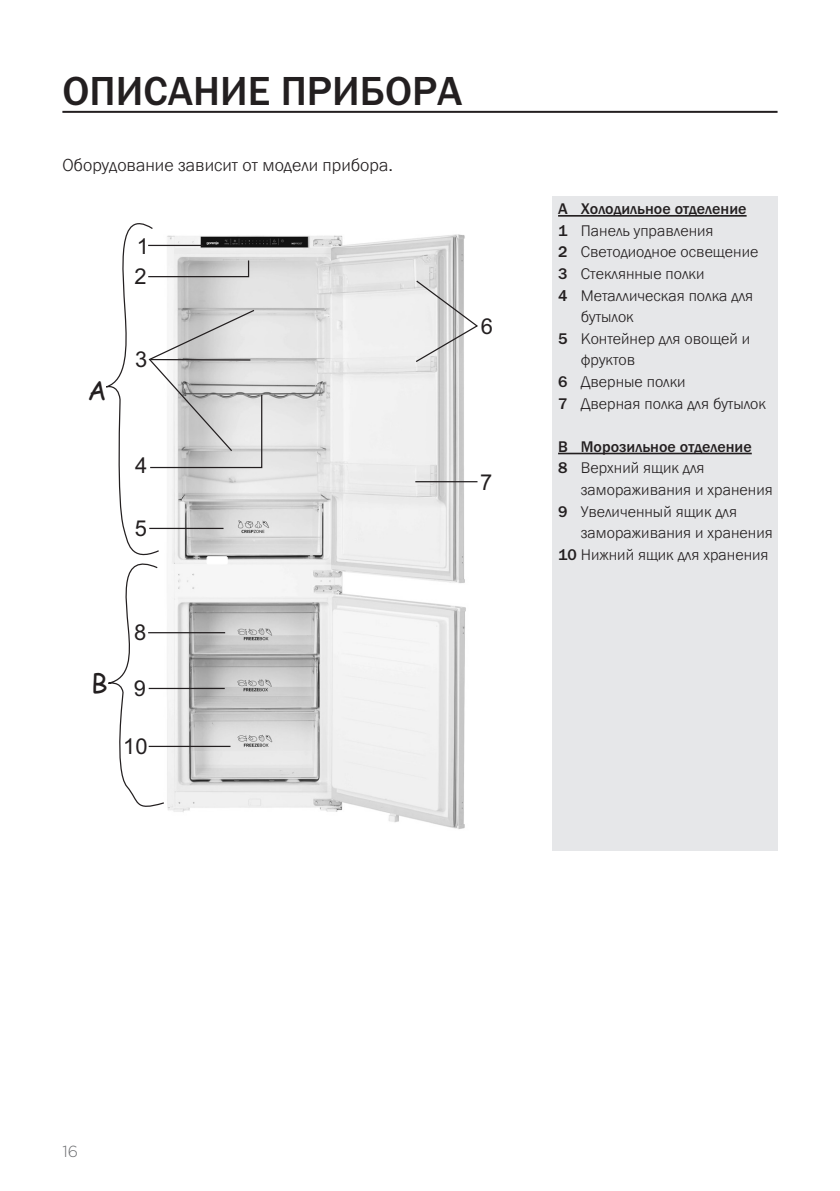
<style>
.page{position:relative;width:840px;height:1191px;background:#fff}
.page>*{position:absolute;margin:0;border:0;box-sizing:border-box;transform-origin:0 0}
.glavni_naslov{font:500 42px "Franklin Gothic URW";color:#231f20}
.t1{font:26.2px "Comic Sans MS";color:#231f20}
.t2{font:21.8px "Arial";color:#231f20}
.besedilo{font:300 18px "Franklin Gothic URW";color:#231f20}
.seznam_stevilke_opis{font:300 16px/21.6px "Franklin Gothic URW";color:#231f20}
.seznam_stevilke_opis-2{font:500 16px "Franklin Gothic URW";color:#231f20}
.t3{font:300 16px "Gotham";color:#6c6d70}
.s1{font-weight:500}
</style>
<div class="page">
<hr style="left:62px;top:111px;width:715px;height:2px;background:#231f20">
<div style="left:552px;top:196px;width:225px;height:654px;background:#e6e7e9"></div>
<hr style="left:557px;top:215px;width:189px;height:2px;background:#231f20">
<hr style="left:557px;top:453px;width:194px;height:1px;background:#231f20">
<img style="left:263px;top:234px;width:215px;height:595px">
<svg style="left:106px;top:223px;width:157px;height:589px"></svg>
<svg style="left:414px;top:279px;width:64px;height:84px"></svg>
<hr style="left:415px;top:481px;width:62px;height:1px;background:#231f20">
<p class="glavni_naslov" style="left:62px;top:65px;width:401px">ОПИСАНИЕ ПРИБОРА</p>
<p class="besedilo" style="left:62px;top:154px;width:332px">Оборудование зависит от модели прибора.</p>
<p class="t1" style="left:87px;top:375px;width:21px">A</p>
<p class="t2" style="left:137px;top:234px;width:14px">1</p>
<p class="t2" style="left:134px;top:264px;width:14px">2</p>
<p class="t2" style="left:135px;top:346px;width:14px">3</p>
<p class="t2" style="left:135px;top:452px;width:14px">4</p>
<p class="t2" style="left:135px;top:515px;width:14px">5</p>
<p class="t2" style="left:480px;top:313px;width:14px">6</p>
<p class="t2" style="left:480px;top:469px;width:14px">7</p>
<p class="t1" style="left:91px;top:669px;width:18px">B</p>
<p class="t2" style="left:134px;top:619px;width:14px">8</p>
<p class="t2" style="left:134px;top:676px;width:14px">9</p>
<p class="t2" style="left:123px;top:734px;width:26px">10</p>
<p class="seznam_stevilke_opis-2" style="left:557px;top:199px;width:190px">A Холодильное отделение</p>
<p class="seznam_stevilke_opis" style="left:557px;top:220px;width:157px"><span class="s1">1</span> Панель управления</p>
<p class="seznam_stevilke_opis" style="left:557px;top:241px;width:202px"><span class="s1">2</span> Светодиодное освещение</p>
<p class="seznam_stevilke_opis" style="left:557px;top:263px;width:148px"><span class="s1">3</span> Стеклянные полки</p>
<p class="seznam_stevilke_opis" style="left:580px;top:285px;width:174px;text-indent:-23px"><span class="s1">4</span> Металлическая полка для бутылок</p>
<p class="seznam_stevilke_opis" style="left:580px;top:328px;width:171px;text-indent:-23px"><span class="s1">5</span> Контейнер для овощей и фруктов</p>
<p class="seznam_stevilke_opis" style="left:557px;top:371px;width:129px"><span class="s1">6</span> Дверные полки</p>
<p class="seznam_stevilke_opis" style="left:557px;top:393px;width:209px"><span class="s1">7</span> Дверная полка для бутылок</p>
<p class="seznam_stevilke_opis-2" style="left:557px;top:436px;width:195px">B Морозильное отделение</p>
<p class="seznam_stevilke_opis" style="left:580px;top:457px;width:193px;text-indent:-23px"><span class="s1">8</span> Верхний ящик для замораживания и хранения</p>
<p class="seznam_stevilke_opis" style="left:580px;top:501px;width:193px;text-indent:-23px"><span class="s1">9</span> Увеличенный ящик для замораживания и хранения</p>
<p class="seznam_stevilke_opis" style="left:557px;top:544px;width:212px"><span class="s1">10</span> Нижний ящик для хранения</p>
<p class="t3" style="left:62px;top:1140px;width:17px">16</p>
</div>
